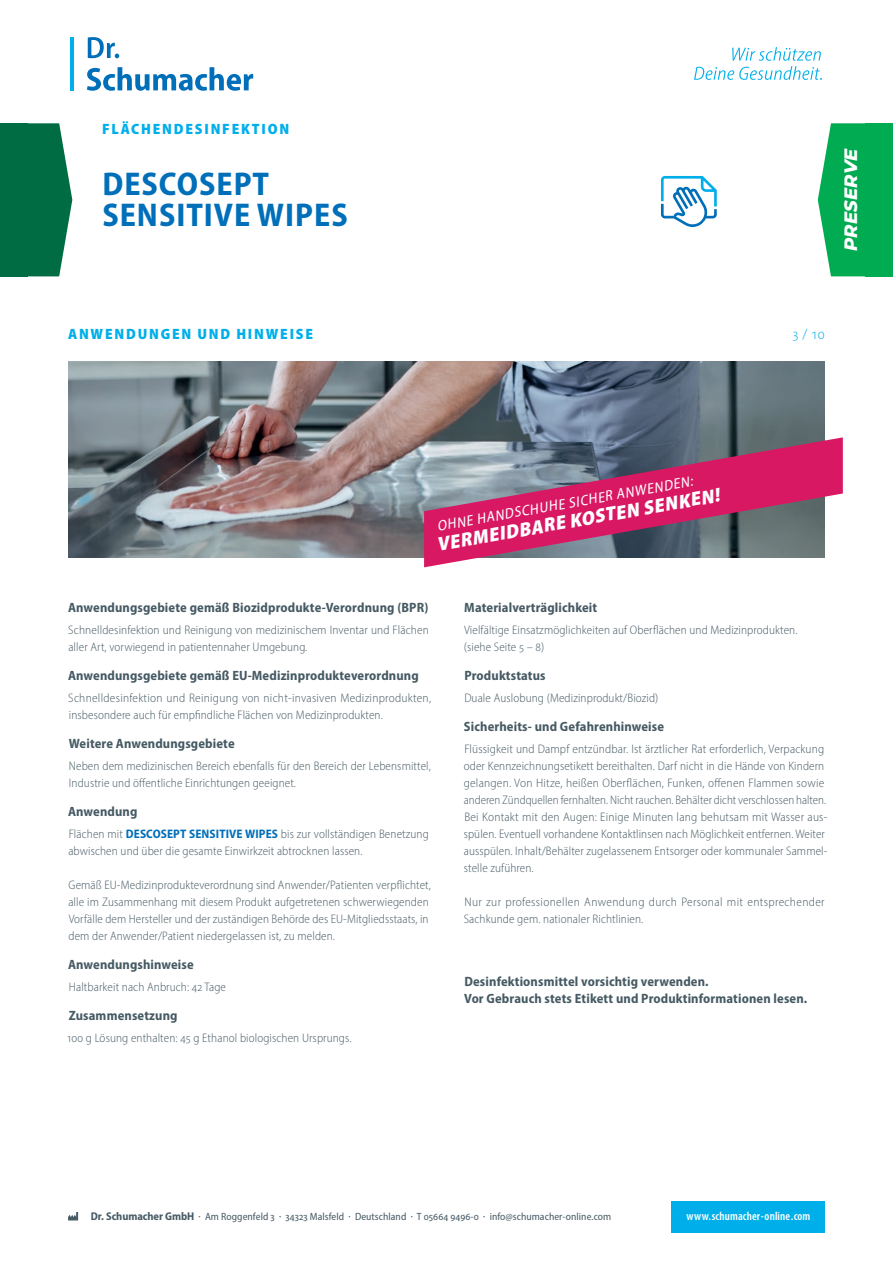
<style>
.page{position:relative;width:893px;height:1263px;background:#fff}
.page>*{position:absolute;margin:0;border:0;box-sizing:border-box;transform-origin:0 0}
.t1{font:700 semi-condensed 33px/30.8px "Myriad Pro";letter-spacing:.03em;color:#006fba}
.t2{font:italic 900 semi-condensed 19.8px "Myriad Pro";color:#fff}
.t3{font:italic 800 18px "Montserrat";color:#fff}
.Ueberschrift_cyan{font:900 semi-condensed 15px "Myriad Pro";letter-spacing:.12em;color:#00afea}
.t4{font:300 semi-condensed 15px "Myriad Pro";color:#00afea}
.t5{font:italic semi-condensed 14.85px "Myriad Pro";color:#fff}
.Ueberschrift_grau{font:700 semi-condensed 13.5px "Myriad Pro";letter-spacing:.01em;color:#465a64}
.Fliesstext{font:300 semi-condensed 12.3px/17px "Myriad Pro";letter-spacing:.01em;color:#465a64}
.Fliesstext-2{font:300 semi-condensed 12.3px/17px "Myriad Pro";letter-spacing:.03em;color:#465a64}
.t6{font:600 condensed 12px "Myriad Pro";letter-spacing:.01em;color:#fff}
.t7{font:semi-condensed 10.5px "Myriad Pro";letter-spacing:.005em;color:#465a64}
.s1{font-weight:700;color:#006fba}
.s2{font-weight:700;font-size:11.25px}
</style>
<div class="page">
<svg style="left:661px;top:176px;width:56px;height:51px"></svg>
<svg style="left:28px;top:123px;width:44px;height:153px"></svg>
<div style="left:865px;top:123px;width:28px;height:153px;background:#00ab51"></div>
<svg style="left:818px;top:123px;width:47px;height:153px"></svg>
<div style="left:0;top:123px;width:28px;height:153px;background:#006c44"></div>
<hr style="left:70px;top:37px;width:4px;height:53px;background:#00afea">
<svg style="left:87px;top:67px;width:166px;height:24px"></svg>
<svg style="left:88px;top:37px;width:31px;height:21px"></svg>
<svg style="left:694px;top:47px;width:128px;height:33px"></svg>
<div style="left:672px;top:1201px;width:153px;height:32px;background:#00afea"></div>
<svg style="left:68px;top:1212px;width:10px;height:8px"></svg>
<img style="left:68px;top:361px;width:757px;height:196px">
<svg style="left:424px;top:437px;width:419px;height:130px"></svg>
<p class="Ueberschrift_cyan" style="left:102px;top:119px;width:189px">FLÄCHENDESINFEKTION</p>
<h1 class="t1" style="left:102px;top:168px;width:247px">DESCOSEPT<br>SENSITIVE WIPES</h1>
<h3 class="t3" style="left:838px;top:251px;width:105px;rotate:-90deg">PRESERVE</h3>
<p class="Ueberschrift_cyan" style="left:68px;top:324px;width:247px">ANWENDUNGEN UND HINWEISE</p>
<p class="t4" style="left:792px;top:325px;width:34px">3 / 10</p>
<p class="t5" style="left:436px;top:517px;width:261px;rotate:-10deg">OHNE HANDSCHUHE SICHER ANWENDEN:</p>
<p class="t2" style="left:435px;top:532px;width:288px;rotate:-10deg">VERMEIDBARE KOSTEN SENKEN!</p>
<p class="Ueberschrift_grau" style="left:68px;top:599px;width:362px">Anwendungsgebiete gemäß Biozidprodukte-Verordnung (BPR)</p>
<p class="Fliesstext" style="left:68px;top:621px;width:362px">Schnelldesinfektion und Reinigung von medizinischem Inventar und Flächen aller Art, vorwiegend in patientennaher Umgebung.</p>
<p class="Ueberschrift_grau" style="left:68px;top:667px;width:352px">Anwendungsgebiete gemäß EU-Medizinprodukteverordnung</p>
<p class="Fliesstext" style="left:68px;top:689px;width:364px">Schnelldesinfektion und Reinigung von nicht-invasiven Medizinprodukten, insbesondere auch für empfindliche Flächen von Medizinprodukten.</p>
<p class="Ueberschrift_grau" style="left:69px;top:735px;width:167px">Weitere Anwendungsgebiete</p>
<p class="Fliesstext" style="left:69px;top:757px;width:363px">Neben dem medizinischen Bereich ebenfalls für den Bereich der Lebensmittel,<br>Industrie und öffentliche Einrichtungen geeignet.</p>
<p class="Ueberschrift_grau" style="left:68px;top:803px;width:71px">Anwendung</p>
<p class="Fliesstext" style="left:68px;top:825px;width:362px">Flächen mit <span class="s1">DESCOSEPT SENSITIVE WIPES</span> bis zur vollständigen Benetzung abwischen und über die gesamte Einwirkzeit abtrocknen lassen.</p>
<p class="Fliesstext" style="left:68px;top:876px;width:364px">Gemäß EU-Medizinprodukteverordnung sind Anwender/Patienten verpflichtet, alle im Zusammenhang mit diesem Produkt aufgetretenen schwerwiegenden Vorfälle dem Hersteller und der zuständigen Behörde des EU-Mitgliedsstaats, in dem der Anwender/Patient niedergelassen ist, zu melden.</p>
<p class="Ueberschrift_grau" style="left:68px;top:956px;width:127px">Anwendungshinweise</p>
<p class="Fliesstext" style="left:69px;top:978px;width:159px">Haltbarkeit nach Anbruch: 42 Tage</p>
<p class="Ueberschrift_grau" style="left:69px;top:1007px;width:110px">Zusammensetzung</p>
<p class="Fliesstext" style="left:68px;top:1029px;width:285px">100 g Lösung enthalten: 45 g Ethanol biologischen Ursprungs.</p>
<p class="Ueberschrift_grau" style="left:464px;top:599px;width:135px">Materialverträglichkeit</p>
<p class="Fliesstext" style="left:464px;top:621px;width:335px">Vielfältige Einsatzmöglichkeiten auf Oberflächen und Medizinprodukten.</p>
<p class="Fliesstext" style="left:464px;top:638px;width:82px">(siehe Seite 5 – 8)</p>
<p class="Ueberschrift_grau" style="left:464px;top:667px;width:83px">Produktstatus</p>
<p class="Fliesstext" style="left:464px;top:689px;width:196px">Duale Auslobung (Medizinprodukt/Biozid)</p>
<p class="Ueberschrift_grau" style="left:464px;top:718px;width:202px">Sicherheits- und Gefahrenhinweise</p>
<p class="Fliesstext" style="left:464px;top:740px;width:365px">Flüssigkeit und Dampf entzündbar. Ist ärztlicher Rat erforderlich, Verpackung oder Kennzeichnungsetikett bereithalten. Darf nicht in die Hände von Kindern gelangen. Von Hitze, heißen Oberflächen, Funken, offenen Flammen sowie anderen Zündquellen fernhalten. Nicht rauchen. Behälter dicht verschlossen halten.<br>Bei Kontakt mit den Augen: Einige Minuten lang behutsam mit Wasser aus&shy;spülen. Eventuell vorhandene Kontaktlinsen nach Möglichkeit entfernen. Weiter ausspülen. Inhalt/Behälter zugelassenem Entsorger oder kommunaler Sammel&shy;stelle zuführen.</p>
<p class="Fliesstext-2" style="left:464px;top:893px;width:362px">Nur zur professionellen Anwendung durch Personal mit entsprechender<br>Sachkunde gem. nationaler Richtlinien.</p>
<p class="Ueberschrift_grau" style="left:464px;top:973px;width:246px">Desinfektionsmittel vorsichtig verwenden.</p>
<p class="Ueberschrift_grau" style="left:464px;top:990px;width:345px">Vor Gebrauch stets Etikett und Produktinformationen lesen.</p>
<p class="t7" style="left:91px;top:1210px;width:522px"><span class="s2">Dr. Schumacher GmbH</span> · Am Roggenfeld 3 · 34323 Malsfeld · Deutschland · T 05664 9496-0 · info@schumacher-online.com</p>
<p class="t6" style="left:686px;top:1209px;width:125px">www.schumacher-online.com</p>
</div>
